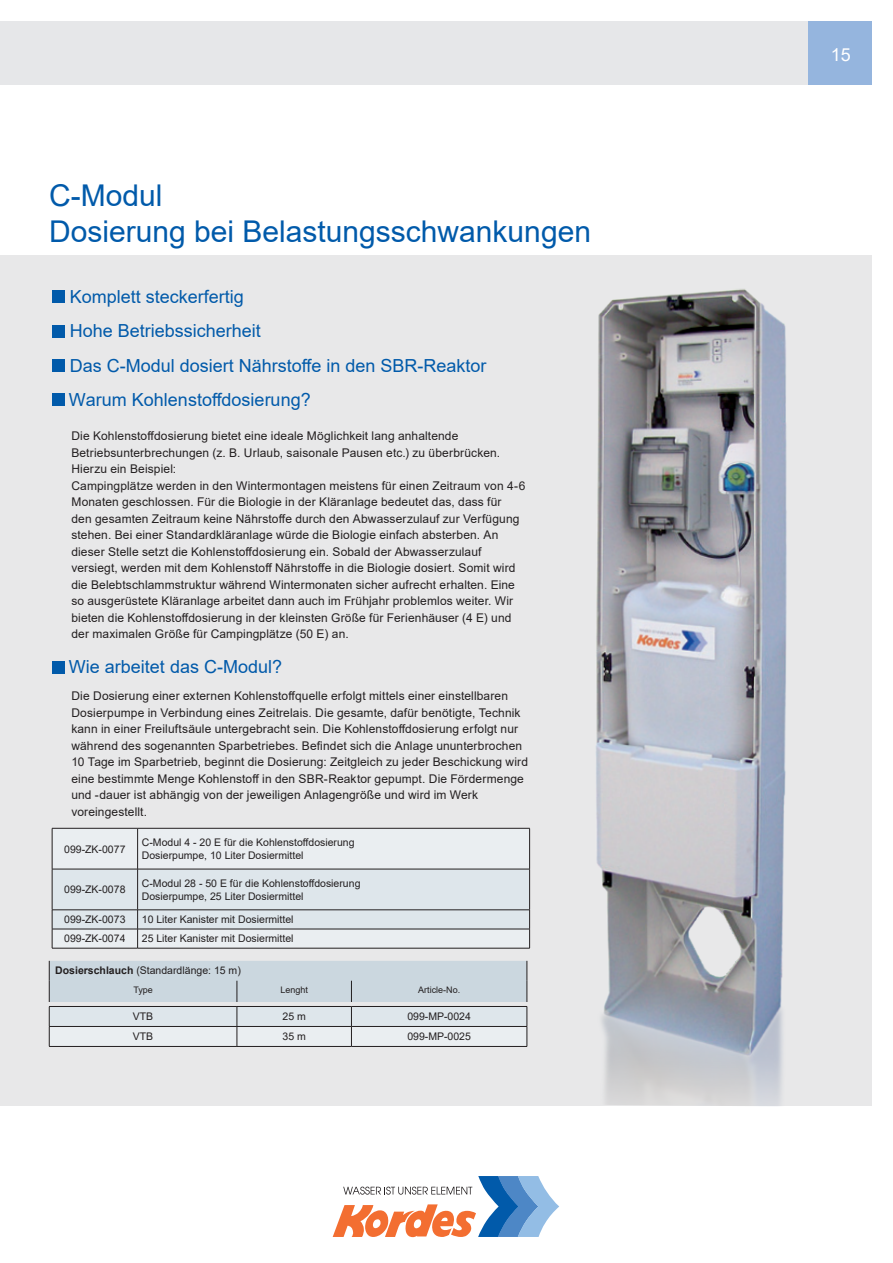
<style>
.page{position:relative;width:893px;height:1263px;background:#fff}
.page>*{position:absolute;margin:0;border:0;box-sizing:border-box;transform-origin:0 0}
.t1{font:30px/36px "Arial";color:#015aaa}
.t2{font:18px "Arial";color:#015aaa}
.t3{font:18px "Arial";color:#fff}
.t4{font:12px/16.5px "Arial";letter-spacing:.01em;color:#231f20}
.t5{font:10.5px "Arial";color:#231f20}
.t6{font:9px "Arial";color:#231f20}
.s1{font-weight:700}
</style>
<div class="page">
<div style="left:808px;top:21px;width:64px;height:64px;background:#95b5de"></div>
<svg style="left:333px;top:1176px;width:226px;height:61px"></svg>
<div style="left:0;top:255px;width:872px;height:851px;background:#e8e8e9"></div>
<div style="left:0;top:21px;width:808px;height:64px;background:#e6e7e9"></div>
<img style="left:596px;top:289px;width:191px;height:817px">
<div style="left:52px;top:290px;width:13px;height:13px;background:#015aaa"></div>
<div style="left:52px;top:325px;width:13px;height:12px;background:#015aaa"></div>
<div style="left:52px;top:359px;width:13px;height:13px;background:#015aaa"></div>
<div style="left:52px;top:393px;width:13px;height:13px;background:#015aaa"></div>
<div style="left:52px;top:661px;width:13px;height:12px;background:#015aaa"></div>
<svg style="left:53px;top:829px;width:476px;height:40px"></svg>
<hr style="left:52px;top:828px;width:1px;height:41px;background:#231f20">
<hr style="left:137px;top:828px;width:1px;height:41px;background:#231f20">
<hr style="left:529px;top:828px;width:1px;height:41px;background:#231f20">
<svg style="left:52px;top:870px;width:478px;height:78px"></svg>
<hr style="left:52px;top:828px;width:86px;height:1px;background:#231f20">
<hr style="left:138px;top:828px;width:392px;height:1px;background:#231f20">
<hr style="left:52px;top:869px;width:86px;height:1px;background:#231f20">
<hr style="left:138px;top:869px;width:392px;height:1px;background:#231f20">
<hr style="left:52px;top:909px;width:86px;height:1px;background:#231f20">
<hr style="left:138px;top:909px;width:392px;height:1px;background:#231f20">
<hr style="left:52px;top:929px;width:86px;height:1px;background:#231f20">
<hr style="left:138px;top:929px;width:392px;height:1px;background:#231f20">
<hr style="left:52px;top:948px;width:86px;height:1px;background:#231f20">
<hr style="left:138px;top:948px;width:392px;height:1px;background:#231f20">
<hr style="left:49px;top:1046px;width:188px;height:1px;background:#231f20">
<hr style="left:237px;top:1046px;width:114px;height:1px;background:#231f20">
<hr style="left:351px;top:1046px;width:176px;height:1px;background:#231f20">
<svg style="left:49px;top:961px;width:479px;height:85px"></svg>
<p class="t1" style="left:49px;top:177px;width:543px">C-Modul<br>Dosierung bei Belastungsschwankungen</p>
<p class="t2" style="left:70px;top:284px;width:176px">Komplett steckerfertig</p>
<p class="t2" style="left:70px;top:319px;width:193px">Hohe Betriebssicherheit</p>
<p class="t2" style="left:70px;top:353px;width:418px">Das C-Modul dosiert Nährstoffe in den SBR-Reaktor</p>
<p class="t2" style="left:69px;top:387px;width:243px">Warum Kohlenstoffdosierung?</p>
<p class="t4" style="left:71px;top:428px;width:456px">Die Kohlenstoffdosierung bietet eine ideale Möglichkeit lang anhaltende Betriebsunterbrechungen (z. B. Urlaub, saisonale Pausen etc.) zu überbrücken.<br>Hierzu ein Beispiel:<br>Campingplätze werden in den Wintermontagen meistens für einen Zeitraum von 4-6<br>Monaten geschlossen. Für die Biologie in der Kläranlage bedeutet das, dass für<br>den gesamten Zeitraum keine Nährstoffe durch den Abwasserzulauf zur Verfügung stehen. Bei einer Standardkläranlage würde die Biologie einfach absterben. An dieser Stelle setzt die Kohlenstoffdosierung ein. Sobald der Abwasserzulauf versiegt, werden mit dem Kohlenstoff Nährstoffe in die Biologie dosiert. Somit wird die Belebtschlammstruktur während Wintermonaten sicher aufrecht erhalten. Eine so ausgerüstete Kläranlage arbeitet dann auch im Frühjahr problemlos weiter. Wir bieten die Kohlenstoffdosierung in der kleinsten Größe für Ferienhäuser (4 E) und der maximalen Größe für Campingplätze (50 E) an.</p>
<p class="t2" style="left:69px;top:655px;width:215px">Wie arbeitet das C-Modul?</p>
<p class="t4" style="left:71px;top:688px;width:458px">Die Dosierung einer externen Kohlenstoffquelle erfolgt mittels einer einstellbaren Dosierpumpe in Verbindung eines Zeitrelais. Die gesamte, dafür benötigte, Technik kann in einer Freiluftsäule untergebracht sein. Die Kohlenstoffdosierung erfolgt nur während des sogenannten Sparbetriebes. Befindet sich die Anlage ununterbrochen 10 Tage im Sparbetrieb, beginnt die Dosierung: Zeitgleich zu jeder Beschickung wird eine bestimmte Menge Kohlenstoff in den SBR-Reaktor gepumpt. Die Fördermenge und -dauer ist abhängig von der jeweiligen Anlagengröße und wird im Werk voreingestellt.</p>
<p class="t5" style="left:64px;top:841px;width:63px">099-ZK-0077</p>
<p class="t5" style="left:64px;top:882px;width:63px">099-ZK-0078</p>
<p class="t5" style="left:142px;top:835px;width:214px">C-Modul 4 - 20 E für die Kohlenstoffdosierung</p>
<p class="t5" style="left:142px;top:848px;width:163px">Dosierpumpe, 10 Liter Dosiermittel</p>
<p class="t5" style="left:142px;top:876px;width:220px">C-Modul 28 - 50 E für die Kohlenstoffdosierung</p>
<p class="t5" style="left:142px;top:889px;width:163px">Dosierpumpe, 25 Liter Dosiermittel</p>
<p class="t5" style="left:64px;top:912px;width:63px">099-ZK-0073</p>
<p class="t5" style="left:142px;top:912px;width:153px">10 Liter Kanister mit Dosiermittel</p>
<p class="t5" style="left:64px;top:931px;width:63px">099-ZK-0074</p>
<p class="t5" style="left:142px;top:931px;width:153px">25 Liter Kanister mit Dosiermittel</p>
<p class="t5" style="left:55px;top:963px;width:187px"><span class="s1">Dosierschlauch</span> (Standardlänge: 15 m)</p>
<p class="t6" style="left:133px;top:984px;width:21px">Type</p>
<p class="t6" style="left:280px;top:984px;width:29px">Lenght</p>
<p class="t6" style="left:418px;top:984px;width:44px">Article-No.</p>
<p class="t5" style="left:133px;top:1009px;width:22px">VTB</p>
<p class="t5" style="left:282px;top:1009px;width:25px">25 m</p>
<p class="t5" style="left:407px;top:1009px;width:65px">099-MP-0024</p>
<p class="t5" style="left:133px;top:1029px;width:22px">VTB</p>
<p class="t5" style="left:282px;top:1029px;width:25px">35 m</p>
<p class="t5" style="left:407px;top:1029px;width:65px">099-MP-0025</p>
<h2 class="t3" style="left:831px;top:43px;width:22px">15</h2>
</div>
